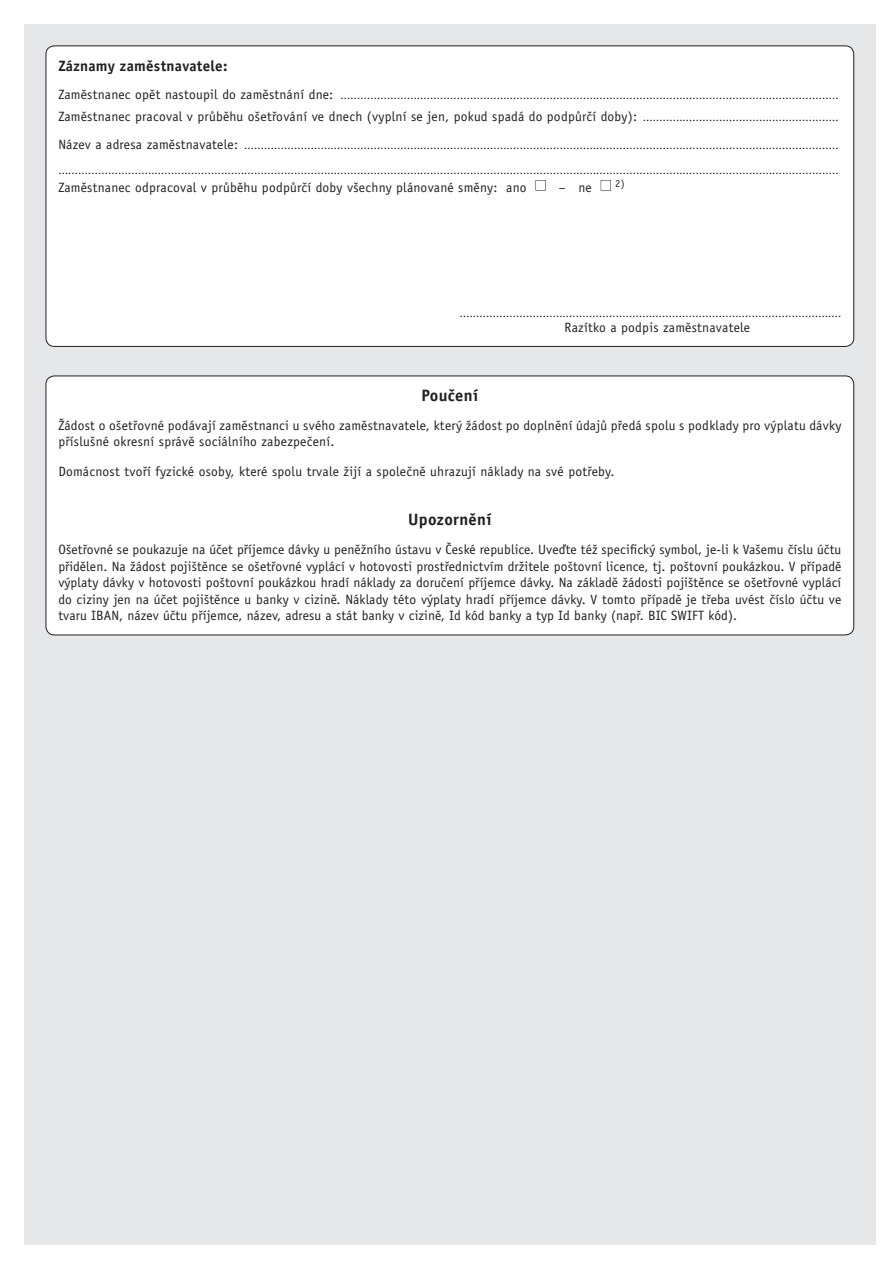
<style>
.page{position:relative;width:896px;height:1273px;background:#fff}
.page>*{position:absolute;margin:0;border:0;box-sizing:border-box;transform-origin:0 0}
.t1{font:700 16.5px "Officina Sans CE";letter-spacing:.02em;color:#231f20}
.t2{font:700 15px "Officina Sans CE";letter-spacing:.02em;color:#231f20}
.t3{font:13.5px/16.5px "Officina Sans CE";letter-spacing:.02em;color:#231f20}
.t4{font:10.5px "Officina Sans CE";color:#231f20}
.s1{font-size:13.5px}
.s2{font-size:10.5px}
</style>
<div class="page">
<div style="left:24px;top:24px;width:851px;height:1221px;background:#e6e7e9"></div>
<div style="left:46px;top:376px;width:807px;height:259px;background:#fff;border-radius:9px"></div>
<div style="left:46px;top:46px;width:807px;height:300px;background:#fff;border-radius:9px"></div>
<p class="t2" style="left:58px;top:58px;width:171px">Záznamy zaměstnavatele:</p>
<p class="t4" style="left:58px;top:92px;width:781px"><span class="s1">Zaměstnanec opět nastoupil do zaměstnání dne:</span> ......................................................................................................................................................</p>
<p class="t3" style="left:58px;top:109px;width:781px">Zaměstnanec pracoval v průběhu ošetřování ve dnech (vyplní se jen, pokud spadá do podpůrčí doby): <span class="s2">...........................................................</span></p>
<p class="t4" style="left:58px;top:141px;width:781px"><span class="s1">Název a adresa zaměstnavatele:</span> ...................................................................................................................................................................................</p>
<p class="t4" style="left:58px;top:166px;width:781px">...........................................................................................................................................................................................................................................</p>
<p class="t3" style="left:58px;top:180px;width:567px">Zaměstnanec odpracoval v průběhu podpůrčí doby všechny plánované směny: ano ■ – ne ■ <sup>2)</sup></p>
<p class="t4" style="left:459px;top:310px;width:383px">...................................................................................................................</p>
<p class="t3" style="left:564px;top:321px;width:187px">Razítko a podpis zaměstnavatele</p>
<p class="t1" style="left:421px;top:385px;width:58px">Poučení</p>
<p class="t3" style="left:58px;top:418px;width:784px">Žádost o ošetřovné podávají zaměstnanci u svého zaměstnavatele, který žádost po doplnění údajů předá spolu s podklady pro výplatu dávky příslušné okresní správě sociálního zabezpečení.</p>
<p class="t3" style="left:58px;top:464px;width:557px">Domácnost tvoří fyzické osoby, které spolu trvale žijí a společně uhrazují náklady na své potřeby.</p>
<p class="t1" style="left:408px;top:509px;width:85px">Upozornění</p>
<p class="t3" style="left:58px;top:542px;width:784px;text-align:justify">Ošetřovné se poukazuje na účet příjemce dávky u peněžního ústavu v České republice. Uveďte též specifický symbol, je-li k Vašemu číslu účtu přidělen. Na žádost pojištěnce se ošetřovné vyplácí v hotovosti prostřednictvím držitele poštovní licence, tj. poštovní poukázkou. V případě výplaty dávky v hotovosti poštovní poukázkou hradí náklady za doručení příjemce dávky. Na základě žádosti pojištěnce se ošetřovné vyplácí do ciziny jen na účet pojištěnce u banky v cizině. Náklady této výplaty hradí příjemce dávky. V tomto případě je třeba uvést číslo účtu ve tvaru IBAN, název účtu příjemce, název, adresu a stát banky v cizině, Id kód banky a typ Id banky (např. BIC SWIFT kód).</p>
</div>
